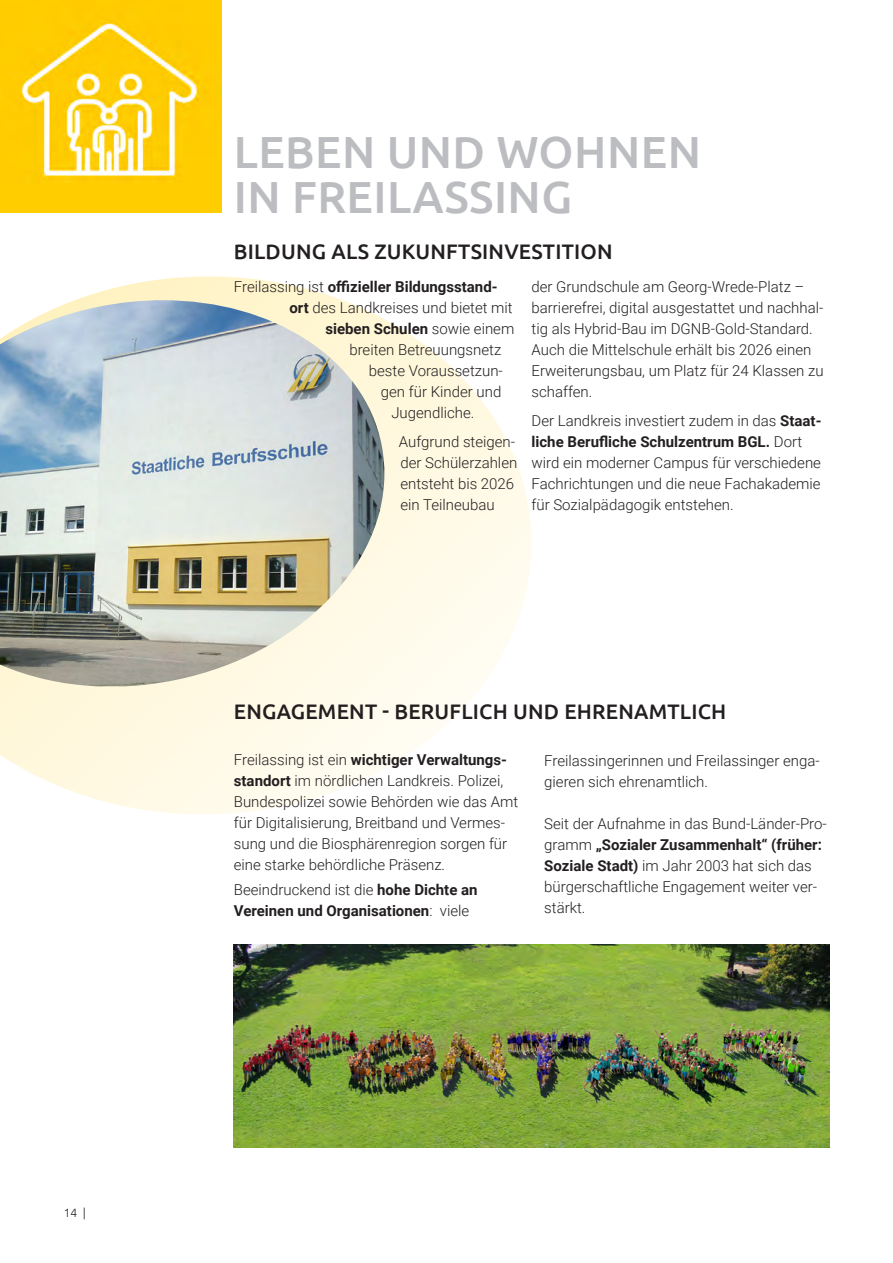
<style>
.page{position:relative;width:893px;height:1263px;background:#fff}
.page>*{position:absolute;margin:0;border:0;box-sizing:border-box;transform-origin:0 0}
.t1{font:500 45px/45px "Ubuntu";letter-spacing:.01em;color:#bcbdc0}
.t2{font:500 21px "Ubuntu";letter-spacing:.01em;color:#231f20}
.t3{font:300 15px/21px "Roboto";color:#231f20}
.t4{font:700 15px/21px "Roboto";color:#231f20}
.t5{font:300 12px "Ubuntu";color:#231f20}
.s1{font-weight:300}
.s2{font-weight:700}
</style>
<div class="page">
<svg style="left:0;top:276px;width:531px;height:538px"></svg>
<img style="left:234px;top:944px;width:595px;height:204px">
<img style="left:0;top:300px;width:398px;height:386px">
<img style="left:0;top:0;width:221px;height:213px">
<p class="t5" style="left:64px;top:1205px;width:24px">14 |</p>
<h1 class="t1" style="left:234px;top:127px;width:469px">LEBEN UND WOHNEN<br>IN FREILASSING</h1>
<h2 class="t2" style="left:234px;top:238px;width:380px">BILDUNG ALS ZUKUNFTSINVESTITION</h2>
<p class="t4" style="left:234px;top:275px;width:265px"><span class="s1">Freilassing ist</span> offizieller Bildungsstand-</p>
<p class="t3" style="left:289px;top:296px;width:225px"><span class="s2">ort</span> des Landkreises und bietet mit</p>
<p class="t4" style="left:325px;top:317px;width:190px">sieben Schulen <span class="s1">sowie einem</span></p>
<p class="t3" style="left:349px;top:338px;width:153px">breiten Betreuungsnetz</p>
<p class="t3" style="left:369px;top:359px;width:136px">beste Voraussetzun-</p>
<p class="t3" style="left:381px;top:380px;width:122px">gen für Kinder und</p>
<p class="t3" style="left:391px;top:401px;width:85px">Jugendliche.</p>
<p class="t3" style="left:399px;top:431px;width:120px">Aufgrund steigen&shy;der Schülerzahlen entsteht bis 2026 ein Teilneubau</p>
<p class="t3" style="left:531px;top:275px;width:294px">der Grundschule am Georg-Wrede-Platz – barrierefrei, digital ausgestattet und nachhal&shy;tig als Hybrid-Bau im DGNB-Gold-Standard.<br>Auch die Mittelschule erhält bis 2026 einen Erweiterungsbau, um Platz für 24 Klassen zu schaffen.</p>
<p class="t3" style="left:531px;top:410px;width:291px">Der Landkreis investiert zudem in das <span class="s2">Staat&shy;liche Berufliche Schulzentrum BGL.</span> Dort wird ein moderner Campus für verschiedene Fachrichtungen und die neue Fachakademie für Sozialpädagogik entstehen.</p>
<h2 class="t2" style="left:234px;top:698px;width:494px">ENGAGEMENT - BERUFLICH UND EHRENAMTLICH</h2>
<p class="t3" style="left:234px;top:748px;width:286px">Freilassing ist ein <span class="s2">wichtiger Verwaltungs&shy;standort</span> im nördlichen Landkreis. Polizei, Bundespolizei sowie Behörden wie das Amt für Digitalisierung, Breitband und Vermes&shy;sung und die Biosphärenregion sorgen für eine starke behördliche Präsenz.</p>
<p class="t4" style="left:234px;top:878px;width:245px"><span class="s1">Beeindruckend ist die</span> hohe Dichte an<br>Vereinen und Organisationen<span class="s1">: viele</span></p>
<p class="t3" style="left:544px;top:749px;width:277px">Freilassingerinnen und Freilassinger enga&shy;gieren sich ehrenamtlich.</p>
<p class="t3" style="left:544px;top:812px;width:284px">Seit der Aufnahme in das Bund-Länder-Pro&shy;gramm <span class="s2">„Sozialer Zusammenhalt“ (früher:<br>Soziale Stadt)</span> im Jahr 2003 hat sich das bürgerschaftliche Engagement weiter ver&shy;stärkt.</p>
</div>
